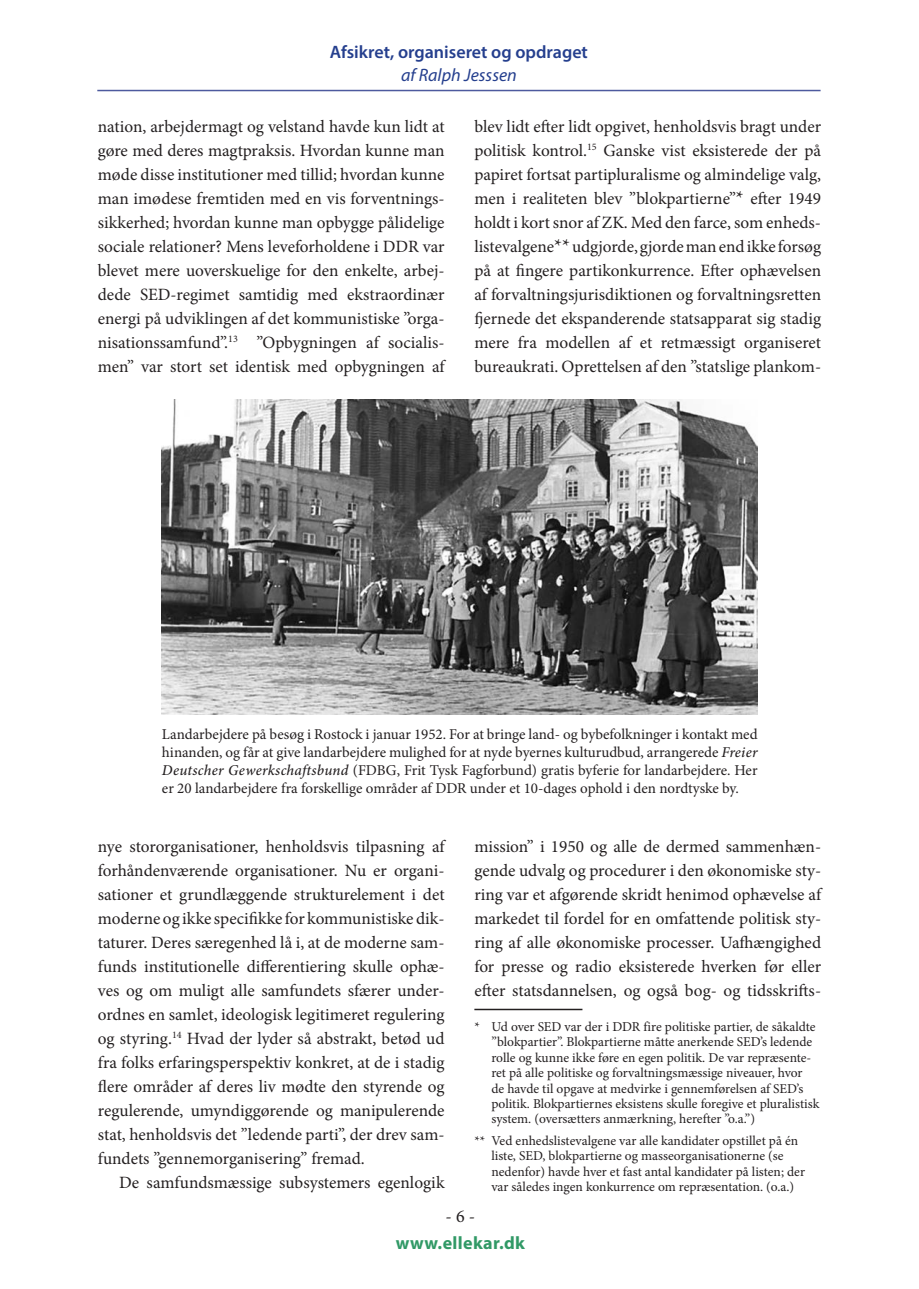
<style>
.page{position:relative;width:919px;height:1289px;background:#fff}
.page>*{position:absolute;margin:0;border:0;box-sizing:border-box;transform-origin:0 0}
.t1{font:600 18px "Myriad Pro";color:#253f8e}
.t2{font:italic 18px "Myriad Pro";color:#253f8e}
.t3{font:700 18px "Myriad Pro";letter-spacing:.02em;color:#319966}
.t4{font:18px "Minion Pro";color:#231f20}
.APU_-_brødskrift_1{font:17.25px/24px "Minion Pro";color:#231f20;text-align:justify}
.APU_-_brødskrift_2{font:17.25px/24px "Minion Pro";color:#231f20;text-align:justify}
.APU_-_billedtekst_venstre{font:15px/18px "Minion Pro";color:#231f20;text-align:justify}
.APU_-_fodnotetekst{font:13.5px/15.5px "Minion Pro";color:#231f20}
.s1{font-size:19.5px}
.s2{font-weight:500;font-style:italic}
</style>
<div class="page">
<hr style="left:97px;top:90px;width:723px;height:1px;background:#4d5a9e">
<hr style="left:474px;top:1008px;width:108px;height:2px;background:#231f20">
<img style="left:162px;top:399px;width:595px;height:315px">
<p class="t1" style="left:330px;top:40px;width:259px">Afsikret, organiseret og opdraget</p>
<p class="t2" style="left:401px;top:64px;width:117px">af Ralph Jesssen</p>
<p class="APU_-_brødskrift_1" style="left:98px;top:114px;width:348px">nation, arbejdermagt og velstand havde kun lidt at gøre med deres magtpraksis. Hvordan kunne man møde disse institutioner med tillid; hvordan kunne man imødese fremtiden med en vis forventnings&shy;sikkerhed; hvordan kunne man opbygge pålidelige sociale relationer? Mens leveforholdene i DDR var blevet mere uoverskuelige for den enkelte, arbej&shy;dede SED-regimet samtidig med ekstraordinær energi på udviklingen af det kommunistiske ”orga&shy;nisationssamfund”.<sup>13</sup> ”Opbygningen af socialis&shy;men” var stort set identisk med opbygningen af</p>
<p class="APU_-_brødskrift_2" style="left:474px;top:114px;width:348px">blev lidt efter lidt opgivet, henholdsvis bragt under politisk kontrol.<sup>15</sup> Ganske vist eksisterede der på papiret fortsat partipluralisme og almindelige valg, men i realiteten blev ”blokpartierne”<span class="s1">*</span> efter 1949 holdt i kort snor af ZK. Med den farce, som enheds&shy;listevalgene<span class="s1">**</span> udgjorde, gjorde man end ikke forsøg på at fingere partikonkurrence. Efter ophævelsen af forvaltningsjurisdiktionen og forvaltningsretten fjernede det ekspanderende statsapparat sig stadig mere fra modellen af et retmæssigt organiseret bureaukrati. Oprettelsen af den ”statslige plankom-</p>
<p class="APU_-_billedtekst_venstre" style="left:162px;top:725px;width:597px">Landarbejdere på besøg i Rostock i januar 1952. For at bringe land- og bybefolkninger i kontakt med hinanden, og får at give landarbejdere mulighed for at nyde byernes kulturudbud, arrangerede <span class="s2">Freier Deutscher Gewerkschaftsbund</span> (FDBG, Frit Tysk Fagforbund) gratis byferie for landarbejdere. Her er 20 landarbejdere fra forskellige områder af DDR under et 10-dages ophold i den nordtyske by.</p>
<p class="APU_-_brødskrift_1" style="left:98px;top:834px;width:348px">nye stororganisationer, henholdsvis tilpasning af forhåndenværende organisationer. Nu er organi&shy;sationer et grundlæggende strukturelement i det moderne og ikke specifikke for kommunistiske dik&shy;taturer. Deres særegenhed lå i, at de moderne sam&shy;funds institutionelle differentiering skulle ophæ&shy;ves og om muligt alle samfundets sfærer under&shy;ordnes en samlet, ideologisk legitimeret regulering og styring.<sup>14</sup> Hvad der lyder så abstrakt, betød ud fra folks erfaringsperspektiv konkret, at de i stadig flere områder af deres liv mødte den styrende og regulerende, umyndiggørende og manipulerende stat, henholdsvis det ”ledende parti”, der drev sam&shy;fundets ”gennemorganisering” fremad.</p>
<p class="APU_-_brødskrift_2" style="left:119px;top:1170px;width:327px">De samfundsmæssige subsystemers egenlogik</p>
<p class="APU_-_brødskrift_2" style="left:474px;top:834px;width:348px">mission” i 1950 og alle de dermed sammenhæn&shy;gende udvalg og procedurer i den økonomiske sty&shy;ring var et afgørende skridt henimod ophævelse af markedet til fordel for en omfattende politisk sty&shy;ring af alle økonomiske processer. Uafhængighed for presse og radio eksisterede hverken før eller efter statsdannelsen, og også bog- og tidsskrifts-</p>
<p class="APU_-_fodnotetekst" style="left:491px;top:1018px;width:329px;text-indent:-17px">* Ud over SED var der i DDR fire politiske partier, de såkaldte ”blokpartier”. Blokpartierne måtte anerkende SED’s ledende rolle og kunne ikke føre en egen politik. De var repræsente&shy;ret på alle politiske og forvaltningsmæssige niveauer, hvor<br>de havde til opgave at medvirke i gennemførelsen af SED’s politik. Blokpartiernes eksistens skulle foregive et pluralistisk system. (oversætters anmærkning, herefter ”o.a.”)</p>
<p class="APU_-_fodnotetekst" style="left:491px;top:1132px;width:315px;text-indent:-17px">** Ved enhedslistevalgene var alle kandidater opstillet på én liste, SED, blokpartierne og masseorganisationerne (se nedenfor) havde hver et fast antal kandidater på listen; der var således ingen konkurrence om repræsentation. (o.a.)</p>
<p class="t4" style="left:445px;top:1203px;width:31px">- 6 -</p>
<p class="t3" style="left:395px;top:1231px;width:131px">www.ellekar.dk</p>
</div>
